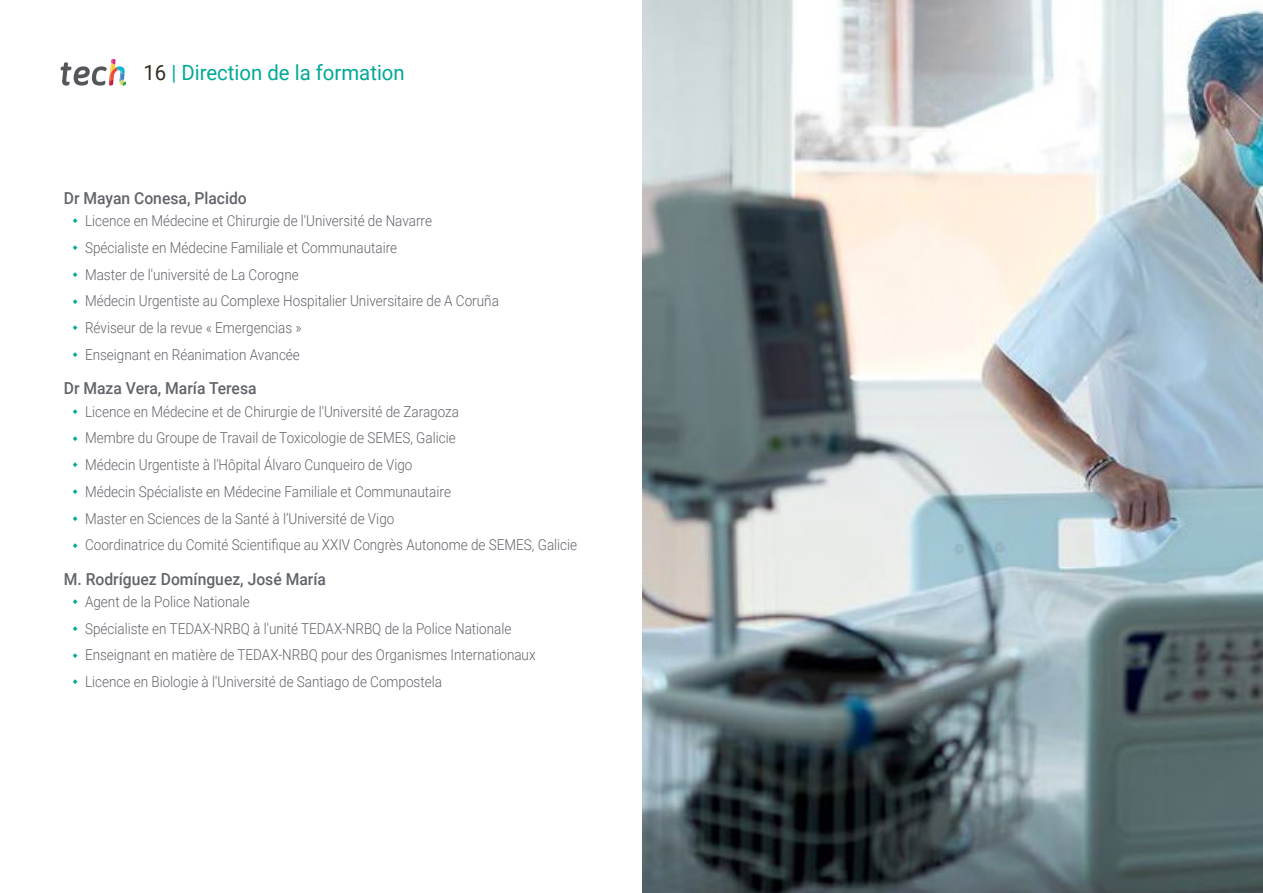
<style>
.page{position:relative;width:1263px;height:893px;background:#fff}
.page>*{position:absolute;margin:0;border:0;box-sizing:border-box;transform-origin:0 0}
.t1{font:21px "Roboto";color:#00a996}
.t2{font:500 16.5px "Roboto";color:#61646a;scale:.95 1}
.t3{font:300 15px/26.7px "Roboto";color:#61646a;scale:.9 1}
.s1{color:#312e20}
</style>
<div class="page">
<img style="left:642px;top:0;width:621px;height:893px">
<svg style="left:61px;top:59px;width:65px;height:27px"></svg>
<h1 class="t1" style="left:144px;top:57px;width:263px"><span class="s1">16</span> | Direction de la formation</h1>
<p class="t2" style="left:64px;top:186px;width:194px">Dr Mayan Conesa, Placido</p>
<p class="t3" style="left:85px;top:207px;width:461px">Licence en Médecine et Chirurgie de l'Université de Navarre Spécialiste en Médecine Familiale et Communautaire<br>Master de l'université de La Corogne<br>Médecin Urgentiste au Complexe Hospitalier Universitaire de A Coruña Réviseur de la revue « Emergencias »<br>Enseignant en Réanimation Avancée</p>
<p class="t2" style="left:64px;top:377px;width:204px">Dr Maza Vera, María Teresa</p>
<p class="t3" style="left:85px;top:397px;width:548px">Licence en Médecine et de Chirurgie de l'Université de Zaragoza<br>Membre du Groupe de Travail de Toxicologie de SEMES, Galicie<br>Médecin Urgentiste à l'Hôpital Álvaro Cunqueiro de Vigo<br>Médecin Spécialiste en Médecine Familiale et Communautaire<br>Master en Sciences de la Santé à l’Université de Vigo<br>Coordinatrice du Comité Scientifique au XXIV Congrès Autonome de SEMES, Galicie</p>
<p class="t2" style="left:64px;top:567px;width:278px">M. Rodríguez Domínguez, José María</p>
<p class="t3" style="left:85px;top:588px;width:502px">Agent de la Police Nationale<br>Spécialiste en TEDAX-NRBQ à l'unité TEDAX-NRBQ de la Police Nationale Enseignant en matière de TEDAX-NRBQ pour des Organismes Internationaux Licence en Biologie à l'Université de Santiago de Compostela</p>
</div>
